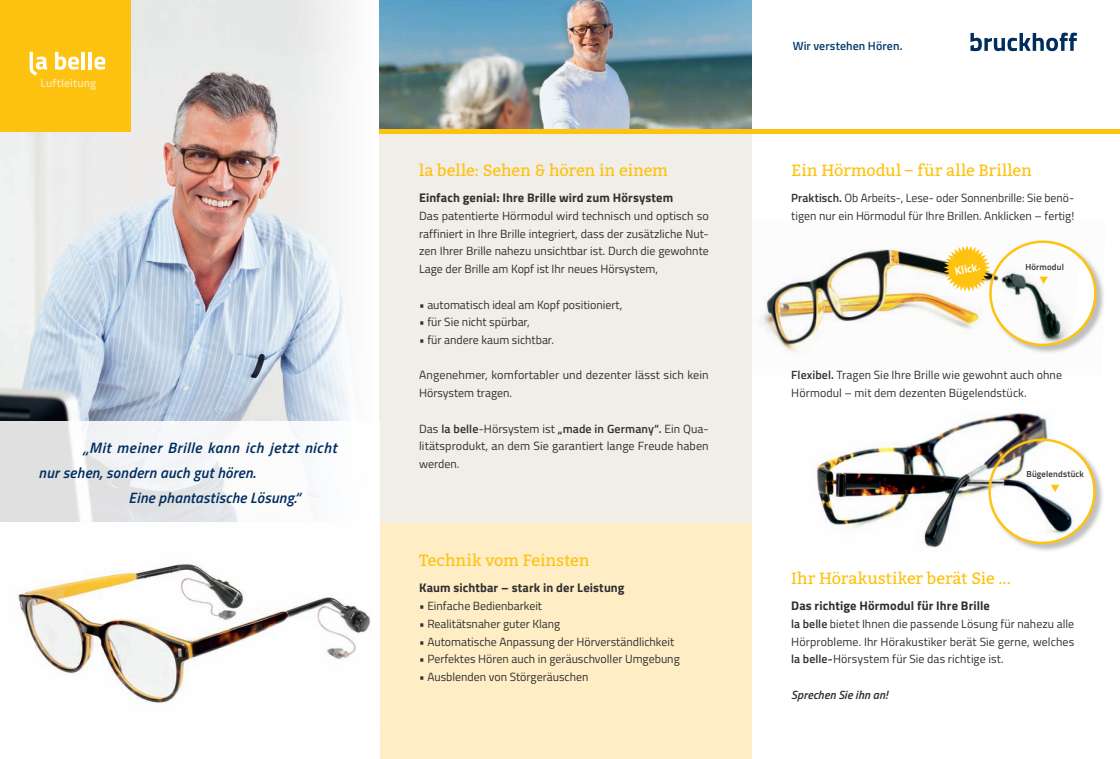
<style>
.page{position:relative;width:1120px;height:759px;background:#fff}
.page>*{position:absolute;margin:0;border:0;box-sizing:border-box;transform-origin:0 0}
.t1{font:16.25px "Bitter";color:#fec210}
.Zitat_blau{font:italic 600 15px/25px "Titillium";letter-spacing:.035em;color:#002d5e}
.Zitat_blau-2{font:italic 600 15px "Titillium";letter-spacing:.015em;color:#002d5e}
.Fließtext_Headline{font:700 12.5px "Titillium";letter-spacing:.01em;color:#312f30}
.Fließtext{font:11.88px/17.8px "Titillium";color:#312f30;text-align:justify}
.Fließtext_Linksbündi{font:11.88px/17.8px "Titillium";letter-spacing:.005em;color:#312f30}
.Fließtext_Linksbündi-2{font:600 11.88px "Titillium";letter-spacing:.01em;color:#033c6b}
.Fließtext_Headline-2{font:italic 600 11.88px "Titillium";letter-spacing:.01em;color:#312f30}
.Fließtext_Linksbündi-3{font:600 11.5px "Titillium";letter-spacing:.015em;color:#fee6b0}
.Fließtext-2{font:700 11.12px "The Sans";color:#fff}
.Fließtext_Linksbündi-4{font:600 8.75px "Titillium";letter-spacing:.02em;color:#312f30}
.s1{font-weight:600}
</style>
<div class="page">
<img style="left:812px;top:412px;width:236px;height:136px">
<img style="left:751px;top:220px;width:230px;height:155px">
<div style="left:378px;top:522px;width:373px;height:236px;background:#feedc5"></div>
<div style="left:379px;top:134px;width:372px;height:388px;background:#f1ede7"></div>
<div style="left:989px;top:240px;width:116px;height:115px;background:#231f20;opacity:.28"></div>
<svg style="left:990px;top:241px;width:105px;height:104px"></svg>
<img style="left:990px;top:246px;width:90px;height:99px">
<div style="left:989px;top:240px;width:107px;height:106px;border:2px solid #fec210;border-radius:50%"></div>
<div style="left:988px;top:438px;width:116px;height:115px;background:#231f20;opacity:.28"></div>
<img style="left:989px;top:439px;width:105px;height:103px">
<div style="left:988px;top:438px;width:107px;height:106px;border:2px solid #fec210;border-radius:50%"></div>
<img style="left:0;top:0;width:349px;height:421px">
<svg style="left:1039px;top:276px;width:9px;height:8px"></svg>
<svg style="left:1051px;top:484px;width:8px;height:8px"></svg>
<img style="left:379px;top:0;width:372px;height:129px">
<svg style="left:0;top:421px;width:319px;height:101px"></svg>
<div style="left:0;top:522px;width:379px;height:236px;background:#fff"></div>
<img style="left:18px;top:564px;width:353px;height:140px">
<div style="left:379px;top:129px;width:741px;height:5px;background:#fec210"></div>
<svg style="left:943px;top:245px;width:47px;height:46px"></svg>
<svg style="left:970px;top:33px;width:107px;height:18px"></svg>
<div style="left:0;top:0;width:130px;height:131px;background:#fec210"></div>
<svg style="left:30px;top:52px;width:17px;height:24px"></svg>
<svg style="left:55px;top:52px;width:24px;height:18px"></svg>
<hr style="left:82px;top:52px;width:3px;height:17px;background:#fff">
<hr style="left:88px;top:52px;width:4px;height:17px;background:#fff">
<svg style="left:94px;top:56px;width:11px;height:14px"></svg>
<p class="Fließtext_Linksbündi-3" style="left:40px;top:74px;width:57px">Luftleitung</p>
<p class="Zitat_blau" style="left:39px;top:434px;width:299px;text-indent:45px">„Mit meiner Brille kann ich jetzt nicht nur sehen, sondern auch gut hören.</p>
<p class="Zitat_blau-2" style="left:129px;top:486px;width:173px">Eine phantastische Lösung.“</p>
<h1 class="t1" style="left:419px;top:160px;width:251px">la belle: Sehen &amp; hören in einem</h1>
<h1 class="Fließtext_Headline" style="left:419px;top:188px;width:256px">Einfach genial: Ihre Brille wird zum Hörsystem</h1>
<p class="Fließtext" style="left:419px;top:206px;width:291px">Das patentierte Hörmodul wird technisch und optisch so raffiniert in Ihre Brille integriert, dass der zusätzliche Nut&shy;zen Ihrer Brille nahezu unsichtbar ist. Durch die gewohnte Lage der Brille am Kopf ist Ihr neues Hörsystem,</p>
<p class="Fließtext" style="left:419px;top:295px;width:205px">• automatisch ideal am Kopf positioniert,</p>
<p class="Fließtext" style="left:419px;top:312px;width:112px">• für Sie nicht spürbar,</p>
<p class="Fließtext" style="left:419px;top:330px;width:136px">• für andere kaum sichtbar.</p>
<p class="Fließtext" style="left:419px;top:366px;width:291px">Angenehmer, komfortabler und dezenter lässt sich kein<br>Hörsystem tragen.</p>
<p class="Fließtext" style="left:419px;top:419px;width:291px">Das <span class="s1">la belle</span>-Hörsystem ist <span class="s1">„made in Germany“.</span> Ein Qua&shy;litätsprodukt, an dem Sie garantiert lange Freude haben werden.</p>
<h1 class="t1" style="left:419px;top:550px;width:172px">Technik vom Feinsten</h1>
<p class="Fließtext_Headline" style="left:419px;top:578px;width:207px">Kaum sichtbar – stark in der Leistung</p>
<p class="Fließtext" style="left:419px;top:596px;width:124px">• Einfache Bedienbarkeit</p>
<p class="Fließtext" style="left:419px;top:614px;width:143px">• Realitätsnaher guter Klang</p>
<p class="Fließtext" style="left:419px;top:631px;width:257px">• Automatische Anpassung der Hörverständlichkeit</p>
<p class="Fließtext" style="left:419px;top:649px;width:262px">• Perfektes Hören auch in geräuschvoller Umgebung</p>
<p class="Fließtext" style="left:419px;top:667px;width:171px">• Ausblenden von Störgeräuschen</p>
<p class="Fließtext_Linksbündi-2" style="left:792px;top:37px;width:111px">Wir verstehen Hören.</p>
<h1 class="t1" style="left:791px;top:160px;width:242px">Ein Hörmodul – für alle Brillen</h1>
<p class="Fließtext" style="left:791px;top:188px;width:284px"><span class="s1">Praktisch.</span> Ob Arbeits-, Lese- oder Sonnenbrille: Sie benö&shy;tigen nur ein Hörmodul für Ihre Brillen. Anklicken – fertig!</p>
<p class="Fließtext-2" style="left:953px;top:262px;width:27px;rotate:-12deg">Klick.</p>
<p class="Fließtext_Linksbündi-4" style="left:1025px;top:260px;width:40px">Hörmodul</p>
<p class="Fließtext_Linksbündi" style="left:791px;top:366px;width:272px"><span class="s1">Flexibel.</span> Tragen Sie Ihre Brille wie gewohnt auch ohne<br>Hörmodul – mit dem dezenten Bügelendstück.</p>
<p class="Fließtext_Linksbündi-4" style="left:1026px;top:467px;width:59px">Bügelendstück</p>
<h1 class="t1" style="left:791px;top:568px;width:221px">Ihr Hörakustiker berät Sie ...</h1>
<p class="Fließtext_Headline" style="left:791px;top:596px;width:200px">Das richtige Hörmodul für Ihre Brille</p>
<p class="Fließtext" style="left:791px;top:614px;width:284px"><span class="s1">la belle</span> bietet Ihnen die passende Lösung für nahezu alle Hörprobleme. Ihr Hörakustiker berät Sie gerne, welches <span class="s1">la belle-</span>Hörsystem für Sie das richtige ist.</p>
<p class="Fließtext_Headline-2" style="left:791px;top:685px;width:98px">Sprechen Sie ihn an!</p>
</div>
